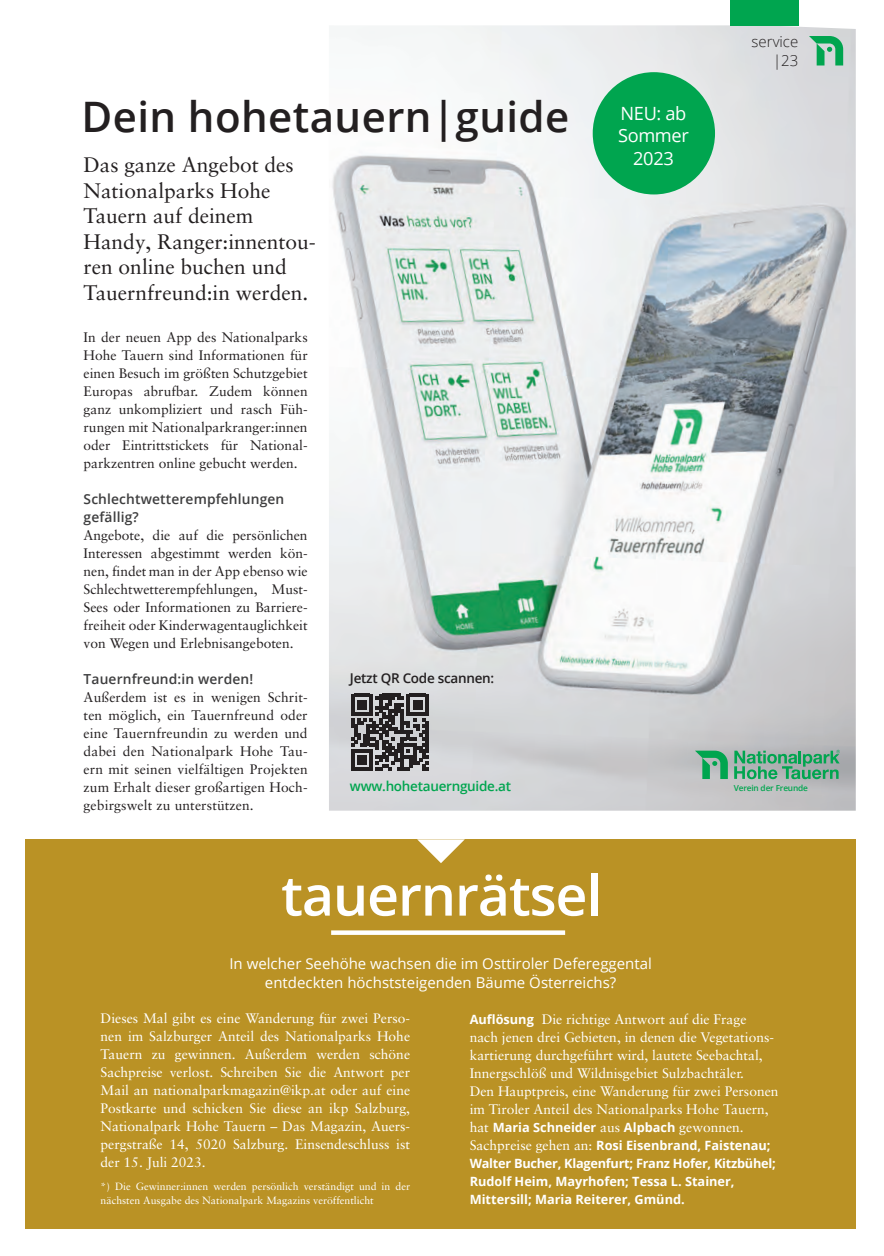
<style>
.page{position:relative;width:884px;height:1256px;background:#fff}
.page>*{position:absolute;margin:0;border:0;box-sizing:border-box;transform-origin:0 0}
.t1{font:600 55.5px "Open Sans";letter-spacing:-.02em;color:#fff}
.t2{font:600 42px "Open Sans";letter-spacing:.01em;color:#231f20}
.t3{font:21px/25.5px "Sabon LT Pro";color:#231f20}
.t4{font:18.15px/22.5px "Open Sans";letter-spacing:-.02em;color:#fff;text-align:center}
.t5{font:15px/19.5px "Open Sans";color:#fff;text-align:center}
.t6{font:300 15px/18px "Open Sans";color:#231f20;text-align:right}
.t7{font:13.8px/18px "Sabon LT Pro";color:#231f20;text-align:justify}
.t8{font:13.8px/18px "Sabon LT Pro";color:#fff;text-align:justify}
.t9{font:600 13.8px/18px "Open Sans";letter-spacing:.01em;color:#3e3e3f}
.t10{font:600 13.5px "Open Sans";letter-spacing:-.02em;color:#00a54f}
.t11{font:600 13.5px "Open Sans";letter-spacing:-.02em;color:#231f20}
.t12{font:700 12.75px/18px "Open Sans";color:#fff}
.t13{font:10.5px/13.5px "Sabon LT Pro";color:#fff}
.t14{font:600 8.25px "Open Sans";letter-spacing:-.02em;color:#00a54f}
.s1{font-family:"Open Sans";font-weight:700;font-size:12.75px}
.s2{font-family:"Sabon LT Pro";font-weight:400;font-size:13.8px}
</style>
<div class="page">
<img style="left:329px;top:25px;width:526px;height:785px">
<div style="left:729px;top:0;width:69px;height:25px;background:#00a54f"></div>
<svg style="left:809px;top:36px;width:34px;height:29px"></svg>
<div style="left:25px;top:839px;width:830px;height:390px;background:#ba9225"></div>
<svg style="left:417px;top:839px;width:48px;height:24px"></svg>
<svg style="left:331px;top:930px;width:234px;height:4px"></svg>
<div style="left:592px;top:72px;width:123px;height:122px;background:#00a54f;border-radius:50%"></div>
<svg style="left:351px;top:693px;width:77px;height:78px;background:#615f61"></svg>
<svg style="left:734px;top:749px;width:105px;height:30px;background:#6dac8d"></svg>
<svg style="left:695px;top:750px;width:32px;height:29px"></svg>
<h2 class="t2" style="left:81px;top:88px;width:489px">Dein hohetauern|guide</h2>
<h3 class="t4" style="left:618px;top:101px;width:72px">NEU: ab<br>Sommer<br>2023</h3>
<h3 class="t3" style="left:84px;top:152px;width:234px">Das ganze Angebot des<br>Nationalparks Hohe<br>Tauern auf deinem<br>Handy, Ranger:innentou&shy;ren online buchen und<br>Tauernfreund:in werden.</h3>
<p class="t6" style="left:751px;top:33px;width:48px">service |23</p>
<p class="t7" style="left:84px;top:328px;width:225px">In der neuen App des Nationalparks Hohe Tauern sind Informationen für einen Besuch im größten Schutzgebiet Europas abrufbar. Zudem können ganz unkompliziert und rasch Füh&shy;rungen mit Nationalparkranger:innen oder Eintrittstickets für National&shy;parkzentren online gebucht werden.</p>
<p class="t9" style="left:84px;top:490px;width:202px">Schlechtwetterempfehlungen gefällig?</p>
<p class="t7" style="left:84px;top:526px;width:225px">Angebote, die auf die persönlichen Interessen abgestimmt werden kön&shy;nen, findet man in der App ebenso wie Schlechtwetterempfehlungen, Must-Sees oder Informationen zu Barriere&shy;freiheit oder Kinderwagentauglichkeit von Wegen und Erlebnisangeboten.</p>
<p class="t9" style="left:84px;top:670px;width:171px">Tauernfreund:in werden!</p>
<p class="t7" style="left:84px;top:688px;width:225px">Außerdem ist es in wenigen Schrit&shy;ten möglich, ein Tauernfreund oder eine Tauernfreundin zu werden und dabei den Nationalpark Hohe Tau&shy;ern mit seinen vielfältigen Projekten zum Erhalt dieser großartigen Hoch&shy;gebirgswelt zu unterstützen.</p>
<p class="t11" style="left:350px;top:669px;width:146px">Jetzt QR Code scannen:</p>
<p class="t10" style="left:350px;top:777px;width:163px">www.hohetauernguide.at</p>
<p class="t14" style="left:733px;top:782px;width:76px">Verein der Freunde</p>
<h1 class="t1" style="left:281px;top:857px;width:322px">tauernrätsel</h1>
<p class="t5" style="left:229px;top:953px;width:424px">In welcher Seehöhe wachsen die im Osttiroler Defereggental entdeckten höchststeigenden Bäume Österreichs?</p>
<p class="t8" style="left:101px;top:1009px;width:311px">Dieses Mal gibt es eine Wanderung für zwei Perso&shy;nen im Salzburger Anteil des Nationalparks Hohe Tauern zu gewinnen. Außerdem werden schöne Sachpreise verlost. Schreiben Sie die Antwort per Mail an nationalparkmagazin@ikp.at oder auf eine Postkarte und schicken Sie diese an ikp Salzburg, Nationalpark Hohe Tauern – Das Magazin, Auers&shy;pergstraße 14, 5020 Salzburg. Einsendeschluss ist der 15. Juli 2023.</p>
<p class="t13" style="left:101px;top:1179px;width:311px">*) Die Gewinner:innen werden persönlich verständigt und in der nächsten Ausgabe des Nationalpark Magazins veröffentlicht</p>
<p class="t8" style="left:469px;top:1010px;width:310px;text-align:left"><span class="s1">Auflösung</span> Die richtige Antwort auf die Frage<br>nach jenen drei Gebieten, in denen die Vegetations&shy;kartierung durchgeführt wird, lautete Seebachtal, Innergschlöß und Wildnisgebiet Sulzbachtäler.<br>Den Hauptpreis, eine Wanderung für zwei Personen im Tiroler Anteil des Nationalparks Hohe Tauern,</p>
<p class="t12" style="left:469px;top:1118px;width:307px"><span class="s2">hat</span> Maria Schneider <span class="s2">aus</span> Alpbach <span class="s2">gewonnen.<br>Sachpreise gehen an:</span> Rosi Eisenbrand, Faistenau; Walter Bucher, Klagenfurt; Franz Hofer, Kitzbühel; Rudolf Heim, Mayrhofen; Tessa L. Stainer, Mittersill; Maria Reiterer, Gmünd.</p>
</div>
